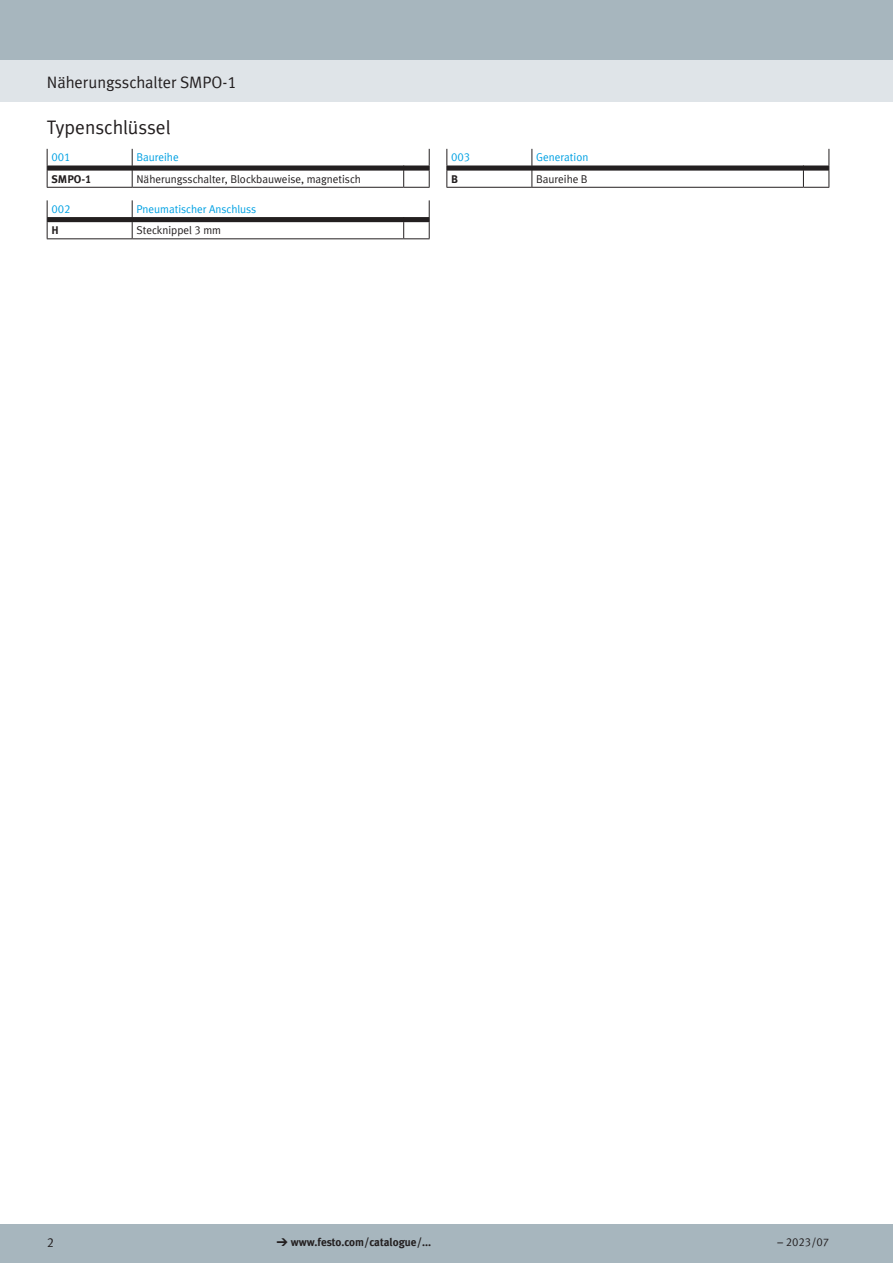
<style>
.page{position:relative;width:893px;height:1263px;background:#fff}
.page>*{position:absolute;margin:0;border:0;box-sizing:border-box;transform-origin:0 0}
.t1{font:19.5px "Festo";color:#231f20}
.t2{font:16.5px "Festo";color:#231f20}
.t3{font:12.75px "Festo";color:#231f20}
.FES_tab_regular{font:11.25px "Festo";color:#231f20}
.FES_tab_head_2{font:11.25px "Festo";color:#00a1e3}
.FES_type_code{font:700 11.25px "Festo";color:#231f20}
.s1{font-family:"Meto Pict 182";font-weight:400}
</style>
<div class="page">
<div style="left:0;top:1225px;width:893px;height:38px;background:#a7b6be"></div>
<div style="left:0;top:60px;width:893px;height:42px;background:#dfe4e8"></div>
<div style="left:0;top:0;width:893px;height:60px;background:#a7b6be"></div>
<svg style="left:47px;top:149px;width:383px;height:39px"></svg>
<svg style="left:47px;top:200px;width:383px;height:39px"></svg>
<svg style="left:446px;top:149px;width:383px;height:39px"></svg>
<h2 class="t2" style="left:47px;top:70px;width:192px">Näherungsschalter SMPO-1</h2>
<h1 class="t1" style="left:47px;top:112px;width:125px">Typenschlüssel</h1>
<p class="FES_tab_head_2" style="left:51px;top:149px;width:21px">001</p>
<p class="FES_tab_head_2" style="left:136px;top:149px;width:44px">Baureihe</p>
<p class="FES_type_code" style="left:51px;top:170px;width:42px">SMPO-1</p>
<p class="FES_tab_regular" style="left:136px;top:170px;width:226px">Näherungsschalter, Blockbauweise, magnetisch</p>
<p class="FES_tab_head_2" style="left:51px;top:200px;width:21px">002</p>
<p class="FES_tab_head_2" style="left:136px;top:200px;width:121px">Pneumatischer Anschluss</p>
<p class="FES_type_code" style="left:51px;top:221px;width:9px">H</p>
<p class="FES_tab_regular" style="left:136px;top:222px;width:86px">Stecknippel 3 mm</p>
<p class="FES_tab_head_2" style="left:451px;top:149px;width:21px">003</p>
<p class="FES_tab_head_2" style="left:536px;top:149px;width:54px">Generation</p>
<p class="FES_type_code" style="left:451px;top:170px;width:8px">B</p>
<p class="FES_tab_regular" style="left:536px;top:170px;width:53px">Baureihe B</p>
<p class="t3" style="left:47px;top:1233px;width:9px">2</p>
<p class="FES_type_code" style="left:276px;top:1234px;width:156px"><span class="s1">d</span> www.festo.com/catalogue/...</p>
<p class="FES_tab_regular" style="left:777px;top:1234px;width:53px">– 2023/07</p>
</div>
